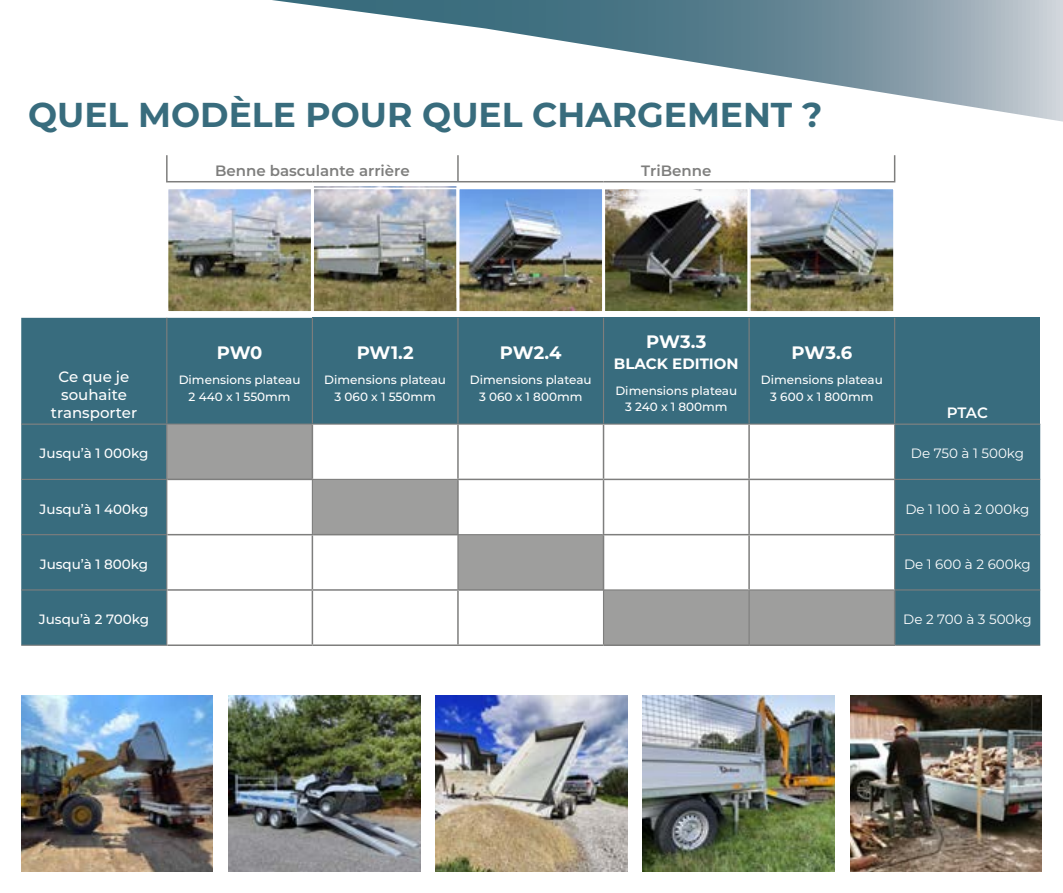
<style>
.page{position:relative;width:1063px;height:893px;background:#fff}
.page>*{position:absolute;margin:0;border:0;box-sizing:border-box;transform-origin:0 0}
.t1{font:700 34.5px "Montserrat";color:#386c7d}
.t2{font:700 18px "Montserrat";letter-spacing:-.02em;color:#fff}
.t3{font:600 15px "Montserrat";color:#7e7e7d}
.t4{font:500 15px/18px "Montserrat";color:#fff;text-align:center}
.t5{font:700 15px "Montserrat";color:#fff}
.t6{font:600 15px "Montserrat";color:#fff}
.t7{font:500 13.5px "Montserrat";color:#fff}
.t8{font:13.5px "Montserrat";color:#fff}
.t9{font:500 12px/16.5px "Montserrat";color:#fff;text-align:center}
</style>
<div class="page">
<img style="left:21px;top:696px;width:192px;height:176px">
<img style="left:436px;top:696px;width:191px;height:176px">
<img style="left:228px;top:696px;width:192px;height:176px">
<img style="left:643px;top:696px;width:192px;height:176px">
<img style="left:850px;top:696px;width:192px;height:176px">
<div style="left:312px;top:318px;width:146px;height:106px;background:#386c7e"></div>
<div style="left:458px;top:318px;width:146px;height:106px;background:#386c7e"></div>
<div style="left:604px;top:318px;width:145px;height:106px;background:#386c7e"></div>
<div style="left:749px;top:318px;width:146px;height:106px;background:#386c7e"></div>
<div style="left:895px;top:318px;width:145px;height:106px;background:#386c7e"></div>
<div style="left:21px;top:318px;width:291px;height:327px;background:#386c7e"></div>
<svg style="left:167px;top:425px;width:727px;height:219px"></svg>
<div style="left:895px;top:425px;width:145px;height:220px;background:#386c7e"></div>
<hr style="left:166px;top:155px;width:2px;height:26px;background:#7e7e7d">
<hr style="left:457px;top:155px;width:2px;height:26px;background:#7e7e7d">
<svg style="left:894px;top:155px;width:1px;height:26px"></svg>
<hr style="left:166px;top:181px;width:146px;height:1px;background:#7e7e7d">
<hr style="left:312px;top:181px;width:146px;height:1px;background:#7e7e7d">
<hr style="left:458px;top:181px;width:146px;height:1px;background:#7e7e7d">
<hr style="left:604px;top:181px;width:145px;height:1px;background:#7e7e7d">
<hr style="left:749px;top:181px;width:146px;height:1px;background:#7e7e7d">
<hr style="left:312px;top:425px;width:1px;height:54px;background:#7e7e7d">
<hr style="left:457px;top:425px;width:2px;height:54px;background:#7e7e7d">
<hr style="left:603px;top:425px;width:1px;height:54px;background:#7e7e7d">
<hr style="left:748px;top:425px;width:2px;height:54px;background:#7e7e7d">
<hr style="left:167px;top:479px;width:146px;height:1px;background:#7e7e7d">
<hr style="left:457px;top:479px;width:147px;height:1px;background:#7e7e7d">
<hr style="left:604px;top:479px;width:145px;height:1px;background:#7e7e7d">
<hr style="left:603px;top:480px;width:1px;height:54px;background:#7e7e7d">
<hr style="left:749px;top:479px;width:145px;height:1px;background:#7e7e7d">
<hr style="left:748px;top:480px;width:2px;height:54px;background:#7e7e7d">
<hr style="left:167px;top:534px;width:146px;height:1px;background:#7e7e7d">
<hr style="left:312px;top:535px;width:1px;height:54px;background:#7e7e7d">
<hr style="left:603px;top:534px;width:146px;height:1px;background:#7e7e7d">
<hr style="left:749px;top:534px;width:145px;height:1px;background:#7e7e7d">
<hr style="left:748px;top:535px;width:2px;height:54px;background:#7e7e7d">
<hr style="left:167px;top:589px;width:145px;height:2px;background:#7e7e7d">
<hr style="left:312px;top:589px;width:147px;height:2px;background:#7e7e7d">
<hr style="left:312px;top:591px;width:1px;height:53px;background:#7e7e7d">
<hr style="left:457px;top:591px;width:2px;height:53px;background:#7e7e7d">
<hr style="left:167px;top:644px;width:145px;height:2px;background:#7e7e7d">
<hr style="left:312px;top:644px;width:146px;height:2px;background:#7e7e7d">
<hr style="left:458px;top:644px;width:146px;height:2px;background:#7e7e7d">
<hr style="left:166px;top:318px;width:1px;height:106px;background:#7e7e7d">
<hr style="left:312px;top:318px;width:1px;height:106px;background:#7e7e7d">
<hr style="left:457px;top:318px;width:2px;height:106px;background:#7e7e7d">
<hr style="left:603px;top:318px;width:1px;height:106px;background:#7e7e7d">
<hr style="left:749px;top:318px;width:1px;height:106px;background:#7e7e7d">
<hr style="left:894px;top:318px;width:1px;height:106px;background:#7e7e7d">
<hr style="left:21px;top:424px;width:146px;height:1px;background:#7e7e7d">
<hr style="left:167px;top:424px;width:145px;height:1px;background:#7e7e7d">
<hr style="left:166px;top:425px;width:1px;height:54px;background:#7e7e7d">
<hr style="left:312px;top:424px;width:146px;height:1px;background:#7e7e7d">
<hr style="left:458px;top:424px;width:146px;height:1px;background:#7e7e7d">
<hr style="left:604px;top:424px;width:145px;height:1px;background:#7e7e7d">
<hr style="left:749px;top:424px;width:146px;height:1px;background:#7e7e7d">
<hr style="left:895px;top:424px;width:145px;height:1px;background:#7e7e7d">
<hr style="left:894px;top:425px;width:1px;height:54px;background:#7e7e7d">
<hr style="left:21px;top:479px;width:146px;height:1px;background:#7e7e7d">
<hr style="left:166px;top:480px;width:1px;height:54px;background:#7e7e7d">
<hr style="left:894px;top:479px;width:146px;height:1px;background:#7e7e7d">
<hr style="left:894px;top:480px;width:1px;height:54px;background:#7e7e7d">
<hr style="left:21px;top:534px;width:146px;height:1px;background:#7e7e7d">
<hr style="left:166px;top:535px;width:1px;height:54px;background:#7e7e7d">
<hr style="left:894px;top:534px;width:146px;height:1px;background:#7e7e7d">
<hr style="left:894px;top:535px;width:1px;height:54px;background:#7e7e7d">
<hr style="left:21px;top:589px;width:146px;height:1px;background:#7e7e7d">
<hr style="left:166px;top:590px;width:1px;height:55px;background:#7e7e7d">
<hr style="left:894px;top:589px;width:146px;height:1px;background:#7e7e7d">
<hr style="left:21px;top:645px;width:146px;height:1px;background:#7e7e7d">
<hr style="left:895px;top:645px;width:145px;height:1px;background:#7e7e7d">
<hr style="left:312px;top:479px;width:145px;height:1px;background:#7e7e7d">
<hr style="left:312px;top:480px;width:1px;height:54px;background:#7e7e7d">
<hr style="left:457px;top:480px;width:2px;height:54px;background:#7e7e7d">
<hr style="left:313px;top:534px;width:146px;height:1px;background:#7e7e7d">
<hr style="left:457px;top:534px;width:146px;height:1px;background:#7e7e7d">
<hr style="left:457px;top:535px;width:2px;height:54px;background:#7e7e7d">
<hr style="left:603px;top:535px;width:1px;height:54px;background:#7e7e7d">
<hr style="left:459px;top:589px;width:145px;height:2px;background:#7e7e7d">
<hr style="left:603px;top:589px;width:145px;height:1px;background:#7e7e7d">
<hr style="left:603px;top:590px;width:1px;height:54px;background:#7e7e7d">
<hr style="left:749px;top:589px;width:145px;height:1px;background:#7e7e7d">
<hr style="left:749px;top:590px;width:1px;height:54px;background:#7e7e7d">
<hr style="left:894px;top:590px;width:1px;height:54px;background:#7e7e7d">
<hr style="left:749px;top:644px;width:146px;height:2px;background:#7e7e7d">
<hr style="left:604px;top:644px;width:145px;height:2px;background:#7e7e7d">
<svg style="left:272px;top:0;width:791px;height:122px"></svg>
<img style="left:170px;top:191px;width:139px;height:119px">
<div style="left:167px;top:188px;width:145px;height:125px;border:2px solid #fff"></div>
<img style="left:461px;top:191px;width:285px;height:119px">
<div style="left:458px;top:188px;width:146px;height:125px;border:2px solid #fff"></div>
<img style="left:752px;top:191px;width:140px;height:119px">
<div style="left:749px;top:188px;width:146px;height:125px;border:2px solid #fff"></div>
<img style="left:315px;top:191px;width:140px;height:119px">
<div style="left:312px;top:185px;width:146px;height:124px;border:2px solid #fff"></div>
<div style="left:604px;top:188px;width:145px;height:125px;border:2px solid #fff"></div>
<div style="left:312px;top:188px;width:146px;height:125px;border:2px solid #fff"></div>
<h1 class="t1" style="left:28px;top:90px;width:796px">QUEL MODÈLE POUR QUEL CHARGEMENT ?</h1>
<p class="t3" style="left:215px;top:160px;width:196px">Benne basculante arrière</p>
<p class="t3" style="left:641px;top:160px;width:72px">TriBenne</p>
<p class="t4" style="left:51px;top:367px;width:88px">Ce que je souhaite transporter</p>
<h2 class="t2" style="left:217px;top:339px;width:47px">PW0</h2>
<p class="t9" style="left:179px;top:371px;width:123px">Dimensions plateau<br>2 440 x 1 550mm</p>
<h2 class="t2" style="left:357px;top:339px;width:58px">PW1.2</h2>
<p class="t9" style="left:324px;top:371px;width:123px">Dimensions plateau<br>3 060 x 1 550mm</p>
<h2 class="t2" style="left:500px;top:339px;width:63px">PW2.4</h2>
<p class="t9" style="left:470px;top:371px;width:123px">Dimensions plateau<br>3 060 x 1 800mm</p>
<h2 class="t2" style="left:646px;top:329px;width:62px">PW3.3</h2>
<p class="t5" style="left:614px;top:353px;width:126px">BLACK EDITION</p>
<p class="t9" style="left:615px;top:382px;width:123px">Dimensions plateau<br>3 240 x 1 800mm</p>
<h2 class="t2" style="left:792px;top:339px;width:62px">PW3.6</h2>
<p class="t9" style="left:761px;top:371px;width:123px">Dimensions plateau<br>3 600 x 1 800mm</p>
<p class="t6" style="left:947px;top:402px;width:42px">PTAC</p>
<p class="t7" style="left:40px;top:444px;width:110px">Jusqu’à 1 000kg</p>
<p class="t8" style="left:911px;top:444px;width:115px">De 750 à 1 500kg</p>
<p class="t7" style="left:40px;top:499px;width:110px">Jusqu’à 1 400kg</p>
<p class="t8" style="left:905px;top:499px;width:126px">De 1 100 à 2 000kg</p>
<p class="t7" style="left:40px;top:555px;width:110px">Jusqu’à 1 800kg</p>
<p class="t8" style="left:904px;top:555px;width:128px">De 1 600 à 2 600kg</p>
<p class="t7" style="left:39px;top:610px;width:112px">Jusqu’à 2 700kg</p>
<p class="t8" style="left:903px;top:610px;width:130px">De 2 700 à 3 500kg</p>
</div>
